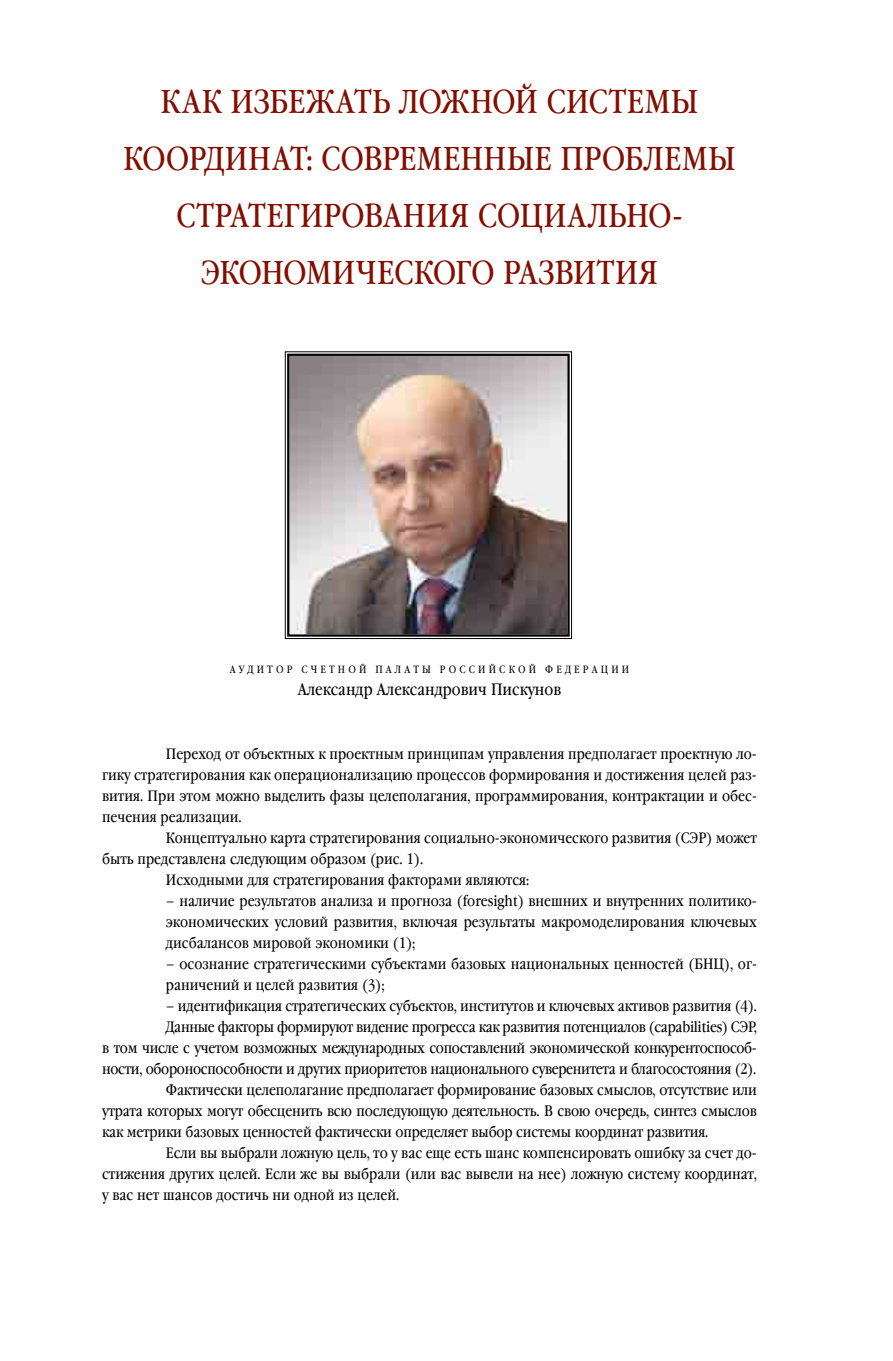
<style>
.page{position:relative;width:893px;height:1361px;background:#fff}
.page>*{position:absolute;margin:0;border:0;box-sizing:border-box;transform-origin:0 0}
.t1{font:33px "Garamond Book Narrow C";letter-spacing:.105em;color:#820e00}
.t2{font:16.5px "Garamond Book Narrow C";color:#000}
.t3{font:15px/21px "Garamond Book Narrow C";color:#000;text-align:justify}
.t4{font:15px "Garamond Book Narrow C";letter-spacing:-.02em;color:#000}
.t5{font:10.5px "Garamond Book Narrow C";color:#000}
</style>
<div class="page">
<img style="left:285px;top:351px;width:287px;height:288px">
<div style="left:287px;top:354px;width:283px;height:283px;border:2px solid #000"></div>
<h1 class="t1" style="left:161px;top:83px;width:91px">Как избежат</h1>
<h1 class="t1" style="left:372px;top:83px;width:71px">ь ложной</h1>
<h1 class="t1" style="left:547px;top:83px;width:23px">системы</h1>
<h1 class="t1" style="left:123px;top:140px;width:22px">координат</h1>
<h1 class="t1" style="left:306px;top:140px;width:38px">: современные</h1>
<h1 class="t1" style="left:560px;top:140px;width:22px">проб</h1>
<h1 class="t1" style="left:644px;top:140px;width:45px">лемы</h1>
<h1 class="t1" style="left:176px;top:197px;width:21px">стратегирования</h1>
<h1 class="t1" style="left:478px;top:197px;width:23px">социа</h1>
<h1 class="t1" style="left:588px;top:197px;width:96px">льно-</h1>
<h1 class="t1" style="left:201px;top:254px;width:23px">экономи</h1>
<h1 class="t1" style="left:356px;top:254px;width:42px">ческого</h1>
<h1 class="t1" style="left:503px;top:254px;width:21px">развития</h1>
<p class="t5" style="left:230px;top:663px;width:10px">аудитор</p>
<p class="t5" style="left:301px;top:663px;width:30px">Счетной</p>
<p class="t5" style="left:375px;top:663px;width:39px">па латы</p>
<p class="t5" style="left:440px;top:663px;width:20px">Р оссийской</p>
<p class="t5" style="left:545px;top:663px;width:22px">Ф едерации</p>
<p class="t2" style="left:298px;top:680px;width:265px">Александр Александрович Пискунов</p>
<p class="t3" style="left:166px;top:744px;width:593px">Переход от объектных к проектным принципам управления предполагает проектную ло-</p>
<p class="t3" style="left:102px;top:765px;width:656px">гику стратегирования как операционализацию процессов формирования и достижения целей раз-</p>
<p class="t3" style="left:102px;top:786px;width:656px">вития. При этом можно выделить фазы целеполагания, программирования, контрактации и обес-</p>
<p class="t3" style="left:102px;top:807px;width:141px">печения реализации.</p>
<p class="t3" style="left:166px;top:828px;width:593px">Концептуально карта стратегирования социально-экономического развития (СЭР) может</p>
<p class="t3" style="left:102px;top:849px;width:323px">быть представлена следующим образом (рис. 1).</p>
<p class="t3" style="left:166px;top:870px;width:365px">Исходными для стратегирования факторами являются:</p>
<p class="t3" style="left:166px;top:891px;width:593px">– наличие результатов анализа и прогноза (foresight) внешних и внутренних политико&shy;экономических условий развития, включая результаты макромоделирования ключевых дисбалансов мировой экономики (1);</p>
<p class="t3" style="left:166px;top:954px;width:593px">– осознание стратегическими субъектами базовых национальных ценностей (БНЦ), ог&shy;раничений и целей развития (3);</p>
<p class="t3" style="left:166px;top:996px;width:593px">– идентификация стратегических субъектов, институтов и ключевых активов развития (4).</p>
<p class="t4" style="left:166px;top:1019px;width:593px">Данные факторы формируют видение прогресса как развития потенциалов (capаbilities) СЭР,</p>
<p class="t4" style="left:102px;top:1040px;width:656px">в том числе с учетом возможных международных сопоставлений экономической конкурентоспособ-</p>
<p class="t4" style="left:102px;top:1061px;width:656px">ности, обороноспособности и других приоритетов национального суверенитета и благосостояния (2).</p>
<p class="t3" style="left:166px;top:1080px;width:593px">Фактически целеполагание предполагает формирование базовых смыслов, отсутствие или</p>
<p class="t3" style="left:102px;top:1101px;width:656px">утрата которых могут обесценить всю последующую деятельность. В свою очередь, синтез смыслов</p>
<p class="t3" style="left:102px;top:1122px;width:608px">как метрики базовых ценностей фактически определяет выбор системы координат развития.</p>
<p class="t3" style="left:166px;top:1143px;width:593px">Если вы выбрали ложную цель, то у вас еще есть шанс компенсировать ошибку за счет до-</p>
<p class="t3" style="left:102px;top:1164px;width:656px">стижения других целей. Если же вы выбрали (или вас вывели на нее) ложную систему координат,</p>
<p class="t3" style="left:102px;top:1185px;width:299px">у вас нет шансов достичь ни одной из целей.</p>
</div>
